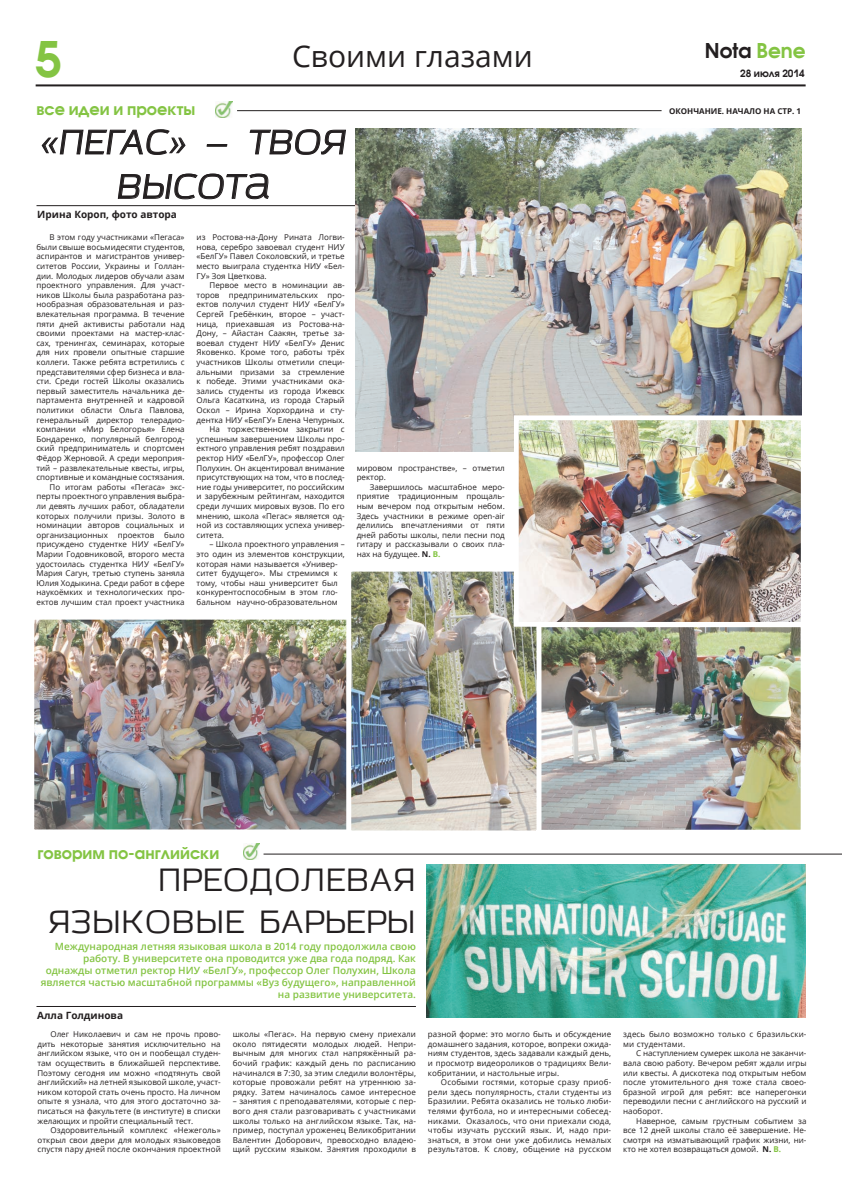
<style>
.page{position:relative;width:842px;height:1191px;background:#fff}
.page>*{position:absolute;margin:0;border:0;box-sizing:border-box;transform-origin:0 0}
.t1{font:700 48px "Avant Garde CTT";color:#84c443}
.t2{font:italic 37px/44.4px "Azoft Sans";color:#231f20;text-align:center}
.t3{font:35px/42px "Azoft Sans";color:#231f20;text-align:right}
.t4{font:30px "Open Sans";color:#231f20}
.t5{font:700 20px "Avant Garde CTT";color:#231f20}
.t6{font:700 16px "Avant Garde CTT";color:#84c443}
.t7{font:600 10px/12px "Open Sans";color:#84c443;text-align:right}
.t8{font:700 10px "Open Sans";color:#231f20}
.t9{font:700 10px "Avant Garde CTT";color:#231f20}
.t10{font:8px/9.6px "Open Sans";color:#231f20;text-align:justify}
.t11{font:8px/9.6px "Open Sans";letter-spacing:.02em;color:#231f20}
.t12{font:700 8px "Open Sans";color:#231f20}
.s1{font-weight:700}
.s2{font-weight:700;color:#84c443}
.s3{color:#84c443}
</style>
<div class="page">
<img style="left:541px;top:628px;width:259px;height:200px">
<div style="left:523px;top:622px;width:283px;height:212px;border:5px solid #fff"></div>
<img style="left:35px;top:620px;width:311px;height:208px">
<div style="left:29px;top:614px;width:337px;height:220px;border:5px solid #fff"></div>
<hr style="left:36px;top:84px;width:770px;height:2px;background:#231f20">
<hr style="left:237px;top:110px;width:425px;height:1px;background:#231f20">
<img style="left:216px;top:101px;width:16px;height:16px">
<hr style="left:264px;top:853px;width:578px;height:1px;background:#231f20">
<img style="left:243px;top:843px;width:16px;height:16px">
<hr style="left:36px;top:1006px;width:380px;height:1px;background:#231f20">
<hr style="left:37px;top:205px;width:363px;height:1px;background:#231f20">
<img style="left:426px;top:864px;width:380px;height:154px">
<img style="left:355px;top:128px;width:447px;height:323px">
<img style="left:352px;top:572px;width:183px;height:257px">
<div style="left:346px;top:566px;width:195px;height:269px;border:5px solid #fff"></div>
<img style="left:520px;top:421px;width:280px;height:200px">
<div style="left:514px;top:415px;width:292px;height:212px;border:5px solid #fff"></div>
<svg style="left:42px;top:129px;width:143px;height:26px"></svg>
<div style="left:207px;top:144px;width:20px;height:2px;border:1px solid #231f20"></div>
<svg style="left:250px;top:129px;width:96px;height:26px"></svg>
<svg style="left:118px;top:174px;width:151px;height:25px"></svg>
<h1 class="t1" style="left:36px;top:30px;width:28px">5</h1>
<h3 class="t6" style="left:37px;top:100px;width:160px">все идеи и проекты</h3>
<h3 class="t4" style="left:292px;top:36px;width:242px">Своими глазами</h3>
<h2 class="t2" style="left:40px;top:119px;width:306px">«ПЕГАС» – твоя высота</h2>
<p class="t8" style="left:37px;top:208px;width:141px">Ирина Короп, фото автора</p>
<p class="t10" style="left:37px;top:232px;width:150px;text-align:right">В этом году участниками «Пегаса» были свыше восьмидесяти студентов, аспирантов и магистрантов универ&shy;ситетов России, Украины и Голлан&shy;дии. Молодых лидеров обучали азам проектного управления. Для участ&shy;ников Школы была разработана раз&shy;нообразная образовательная и раз&shy;влекательная программа. В течение пяти дней активисты работали над своими проектами на мастер-клас&shy;сах, тренингах, семинарах, которые для них провели опытные старшие коллеги. Также ребята встретились с представителями сфер бизнеса и вла&shy;сти. Среди гостей Школы оказались первый заместитель начальника де&shy;партамента внутренней и кадровой политики области Ольга Павлова, генеральный директор телерадио&shy;компании «Мир Белогорья» Елена Бондаренко, популярный белгород&shy;ский предприниматель и спортсмен Фёдор Жерновой. А среди мероприя&shy;тий – развлекательные квесты, игры, спортивные и командные состязания.<br>По итогам работы «Пегаса» экс&shy;перты проектного управления выбра&shy;ли девять лучших работ, обладатели которых получили призы. Золото в номинации авторов социальных и организационных проектов было присуждено студентке НИУ «БелГУ» Марии Годовниковой, второго места удостоилась студентка НИУ «БелГУ» Мария Сагун, третью ступень заняла Юлия Ходыкина. Среди работ в сфере наукоёмких и технологических про&shy;ектов лучшим стал проект участника</p>
<p class="t10" style="left:197px;top:232px;width:150px">из Ростова-на-Дону Рината Логви&shy;нова, серебро завоевал студент НИУ «БелГУ» Павел Соколовский, и третье место выиграла студентка НИУ «Бел-ГУ» Зоя Цветкова.</p>
<p class="t10" style="left:210px;top:280px;width:137px">Первое место в номинации ав-</p>
<p class="t10" style="left:197px;top:290px;width:150px">торов предпринимательских про-</p>
<p class="t10" style="left:197px;top:299px;width:150px">ектов получил студент НИУ «БелГУ»</p>
<p class="t10" style="left:197px;top:309px;width:150px">Сергей Гребёнкин, второе – участ-</p>
<p class="t10" style="left:197px;top:318px;width:150px">ница, приехавшая из Ростова-на-</p>
<p class="t10" style="left:197px;top:328px;width:150px">Дону, – Айастан Саакян, третье за-</p>
<p class="t10" style="left:197px;top:338px;width:150px">воевал студент НИУ «БелГУ» Денис</p>
<p class="t10" style="left:197px;top:347px;width:150px">Яковенко. Кроме того, работы трёх</p>
<p class="t10" style="left:197px;top:357px;width:150px">участников Школы отметили специ-</p>
<p class="t10" style="left:197px;top:366px;width:150px">альными призами за стремление</p>
<p class="t10" style="left:197px;top:376px;width:150px">к победе. Этими участниками ока-</p>
<p class="t10" style="left:197px;top:386px;width:150px">зались студенты из города Ижевск</p>
<p class="t10" style="left:197px;top:395px;width:150px">Ольга Касаткина, из города Старый</p>
<p class="t10" style="left:197px;top:405px;width:150px">Оскол – Ирина Хорхордина и сту-</p>
<p class="t10" style="left:197px;top:414px;width:150px">дентка НИУ «БелГУ» Елена Чепурных.</p>
<p class="t10" style="left:210px;top:424px;width:137px">На торжественном закрытии с</p>
<p class="t10" style="left:197px;top:434px;width:150px">успешным завершением Школы про-</p>
<p class="t10" style="left:197px;top:443px;width:150px">ектного управления ребят поздравил</p>
<p class="t10" style="left:197px;top:453px;width:150px">ректор НИУ «БелГУ», профессор Олег</p>
<p class="t10" style="left:197px;top:462px;width:150px">Полухин. Он акцентировал внимание</p>
<p class="t10" style="left:197px;top:472px;width:150px">присутствующих на том, что в послед-</p>
<p class="t10" style="left:197px;top:482px;width:150px">ние годы университет, по российским</p>
<p class="t10" style="left:197px;top:491px;width:150px">и зарубежным рейтингам, находится</p>
<p class="t10" style="left:197px;top:501px;width:150px">среди лучших мировых вузов. По его</p>
<p class="t10" style="left:197px;top:510px;width:150px">мнению, школа «Пегас» является од-</p>
<p class="t10" style="left:197px;top:520px;width:150px">ной из составляющих успеха универ-</p>
<p class="t10" style="left:197px;top:530px;width:29px">ситета.</p>
<p class="t10" style="left:197px;top:539px;width:150px;text-align:left;text-indent:13px">– Школа проектного управления – это один из элементов конструкции, которая нами называется «Универ&shy;ситет будущего». Мы стремимся к тому, чтобы наш университет был конкурентоспособным в этом гло&shy;бальном научно-образовательном</p>
<p class="t10" style="left:357px;top:462px;width:150px">мировом пространстве», – отметил ректор.</p>
<p class="t10" style="left:357px;top:482px;width:150px;text-indent:13px">Завершилось масштабное меро&shy;приятие традиционным прощаль&shy;ным вечером под открытым небом.<br>Здесь участники в режиме open-air делились впечатлениями от пяти дней работы школы, пели песни под гитару и рассказывали о своих пла&shy;нах на будущее. <span class="s1">N.</span> <span class="s2">B.</span></p>
<h3 class="t5" style="left:705px;top:38px;width:102px">Nota <span class="s3">Bene</span></h3>
<p class="t9" style="left:740px;top:67px;width:66px">28 июля 2014</p>
<p class="t12" style="left:669px;top:105px;width:133px">ОКОНЧАНИЕ. НАЧАЛО НА СТР. 1</p>
<h3 class="t6" style="left:37px;top:843px;width:183px">говорим по-английски</h3>
<h3 class="t3" style="left:47px;top:857px;width:370px">ПРЕОДОЛЕВАЯ<br>ЯЗЫКОВЫЕ БАРЬЕРЫ</h3>
<p class="t7" style="left:41px;top:940px;width:377px">Международная летняя языковая школа в 2014 году продолжила свою работу. В университете она проводится уже два года подряд. Как однажды отметил ректор НИУ «БелГУ», профессор Олег Полухин, Школа является частью масштабной программы «Вуз будущего», направленной на развитие университета.</p>
<p class="t8" style="left:37px;top:1008px;width:87px">Алла Голдинова</p>
<p class="t10" style="left:37px;top:1029px;width:185px;text-indent:13px">Олег Николаевич и сам не прочь прово&shy;дить некоторые занятия исключительно на английском языке, что он и пообещал студен&shy;там осуществить в ближайшей перспективе.<br>Поэтому сегодня им можно «подтянуть свой английский» на летней языковой школе, участ&shy;ником которой стать очень просто. На личном опыте я узнала, что для этого достаточно за&shy;писаться на факультете (в институте) в списки желающих и пройти специальный тест.</p>
<p class="t10" style="left:37px;top:1125px;width:185px;text-indent:13px">Оздоровительный комплекс «Нежеголь» открыл свои двери для молодых языковедов спустя пару дней после окончания проектной</p>
<p class="t10" style="left:233px;top:1029px;width:185px">школы «Пегас». На первую смену приехали около пятидесяти молодых людей. Непри&shy;вычным для многих стал напряжённый ра&shy;бочий график: каждый день по расписанию начинался в 7:30, за этим следили волонтёры, которые провожали ребят на утреннюю за&shy;рядку. Затем начиналось самое интересное</p>
<p class="t10" style="left:233px;top:1096px;width:185px">– занятия с преподавателями, которые с пер&shy;вого дня стали разговаривать с участниками школы только на английском языке. Так, на&shy;пример, поступал уроженец Великобритании Валентин Доборович, превосходно владею&shy;щий русским языком. Занятия проходили в</p>
<p class="t10" style="left:428px;top:1029px;width:185px">разной форме: это могло быть и обсуждение домашнего задания, которое, вопреки ожида&shy;ниям студентов, здесь задавали каждый день, и просмотр видеороликов о традициях Вели&shy;кобритании, и настольные игры.</p>
<p class="t10" style="left:428px;top:1077px;width:185px;text-indent:13px">Особыми гостями, которые сразу приоб&shy;рели здесь популярность, стали студенты из Бразилии. Ребята оказались не только люби&shy;телями футбола, но и интересными собесед&shy;никами. Оказалось, что они приехали сюда, чтобы изучать русский язык. И, надо при&shy;знаться, в этом они уже добились немалых результатов. К слову, общение на русском</p>
<p class="t11" style="left:623px;top:1029px;width:185px">здесь было возможно только с бразильски&shy;ми студентами.</p>
<p class="t10" style="left:623px;top:1048px;width:185px;text-indent:13px">С наступлением сумерек школа не заканчи&shy;вала свою работу. Вечером ребят ждали игры или квесты. А дискотека под открытым небом после утомительного дня тоже стала своео&shy;бразной игрой для ребят: все наперегонки переводили песни с английского на русский и наоборот.</p>
<p class="t10" style="left:623px;top:1115px;width:185px;text-indent:13px">Наверное, самым грустным событием за все 12 дней школы стало её завершение. Не&shy;смотря на изматывающий график жизни, ни&shy;кто не хотел возвращаться домой. <span class="s1">N.</span> <span class="s2">B.</span></p>
</div>
